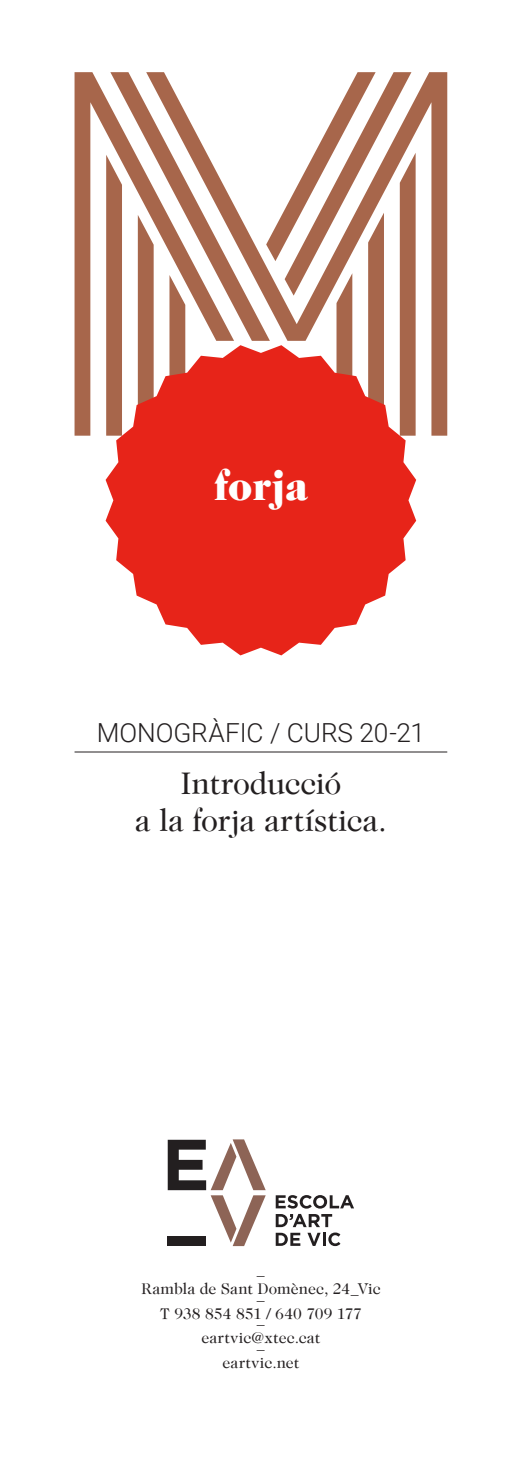
<style>
.page{position:relative;width:521px;height:1472px;background:#fff}
.page>*{position:absolute;margin:0;border:0;box-sizing:border-box;transform-origin:0 0}
.t1{font:900 42px "Caslon Two Twenty Four LT";color:#fff}
.t2{font:31.5px/36.8px "Caslon Two Twenty Four LT";letter-spacing:-.005em;color:#231f20;text-align:center}
.t3{font:300 26.25px "Roboto";letter-spacing:-.005em;color:#231f20}
.t4{font:15.75px/19.2px "Caslon Two Twenty Four LT";letter-spacing:.01em;color:#231f20;text-align:center}
</style>
<div class="page">
<hr style="left:520px;top:0;width:1px;height:72px;background:#939598">
<hr style="left:520px;top:1397px;width:1px;height:74px;background:#939598">
<svg style="left:74px;top:72px;width:372px;height:363px"></svg>
<svg style="left:105px;top:345px;width:310px;height:310px;fill:#e72419"></svg>
<hr style="left:74px;top:751px;width:372px;height:1px;background:#231f20">
<svg style="left:167px;top:1139px;width:98px;height:50px"></svg>
<svg style="left:210px;top:1195px;width:55px;height:50px"></svg>
<div style="left:167px;top:1235px;width:39px;height:10px;background:#231f20"></div>
<svg style="left:275px;top:1195px;width:78px;height:31px"></svg>
<svg style="left:275px;top:1232px;width:25px;height:13px"></svg>
<svg style="left:307px;top:1232px;width:33px;height:13px"></svg>
<h1 class="t1" style="left:214px;top:461px;width:95px">forja</h1>
<h3 class="t3" style="left:97px;top:713px;width:329px">MONOGRÀFIC / CURS 20-21</h3>
<h2 class="t2" style="left:135px;top:764px;width:253px">Introducció<br>a la forja artística.</h2>
<p class="t4" style="left:141px;top:1259px;width:240px">_<br>Rambla de Sant Domènec, 24_Vic</p>
<p class="t4" style="left:159px;top:1303px;width:203px">T 938 854 851 / 640 709 177</p>
<p class="t4" style="left:201px;top:1308px;width:120px">_ eartvic@xtec.cat</p>
<p class="t4" style="left:222px;top:1352px;width:78px">eartvic.net</p>
</div>
